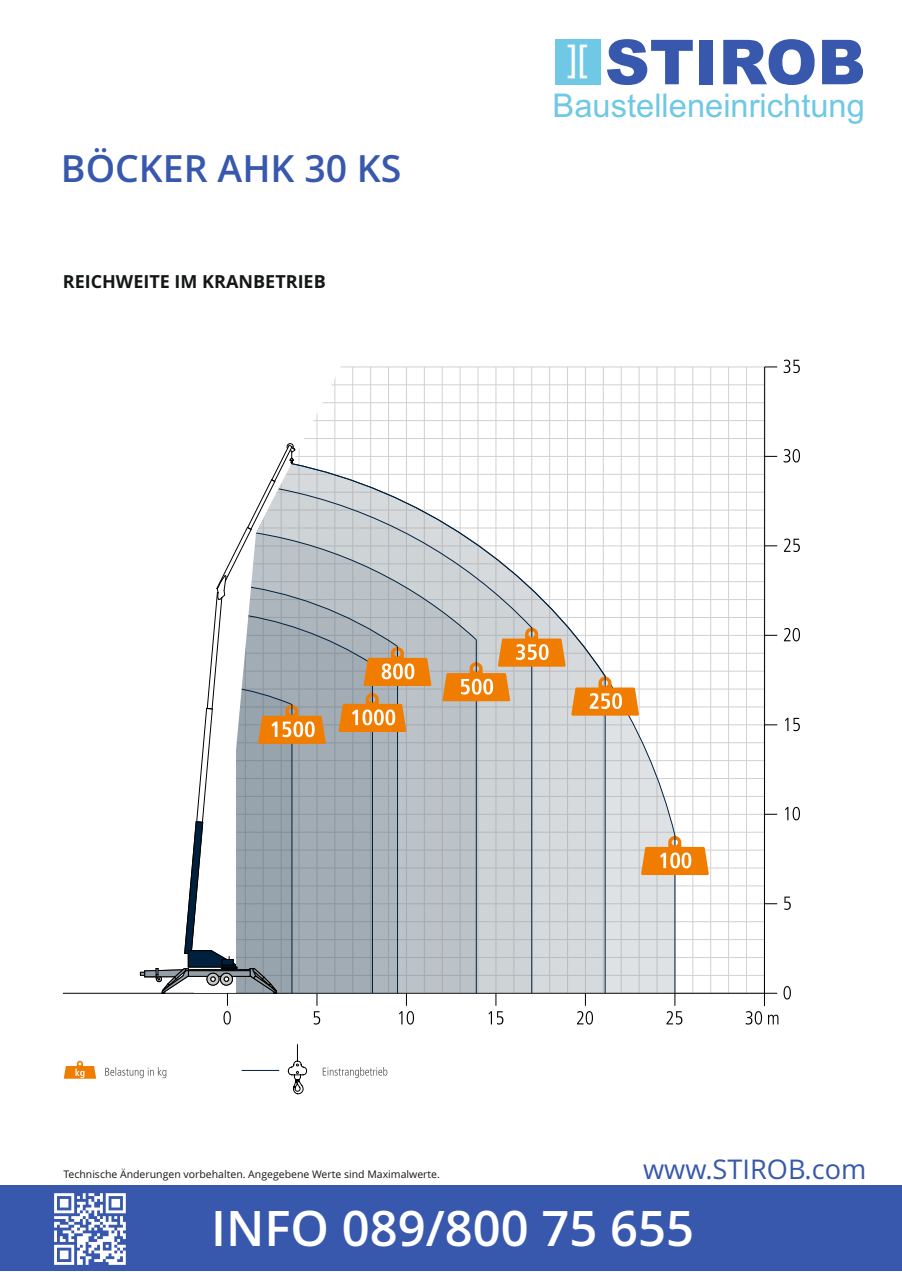
<style>
.page{position:relative;width:902px;height:1272px;background:#fff}
.page>*{position:absolute;margin:0;border:0;box-sizing:border-box;transform-origin:0 0}
.t1{font:900 61.95px "Arial";color:#3758ac}
.t2{font:600 48.9px "Open Sans";color:#fff}
.t3{font:600 37.5px "Open Sans";color:#3758ac}
.t4{font:36.9px "Arial";color:#fff}
.t5{font:32.7px "Arial";color:#6fc8e5}
.t6{font:27.15px "Open Sans";color:#3758ac}
.t7{font:700 18px "Open Sans";color:#151616}
.t8{font:10.5px "Open Sans";color:#151616}
</style>
<div class="page">
<div style="left:0;top:1185px;width:901px;height:85px;background:#3758ac"></div>
<div style="left:555px;top:39px;width:45px;height:46px;background:#6fc8e5"></div>
<svg style="left:54px;top:1193px;width:72px;height:71px"></svg>
<svg style="left:105px;top:1067px;width:61px;height:11px"></svg>
<svg style="left:323px;top:1067px;width:64px;height:10px"></svg>
<svg style="left:64px;top:1060px;width:32px;height:18px"></svg>
<hr style="left:241px;top:1069px;width:38px;height:1px;background:#00213d">
<svg style="left:288px;top:1044px;width:19px;height:50px"></svg>
<hr style="left:352px;top:367px;width:1px;height:626px;background:#d1d1d1">
<hr style="left:370px;top:367px;width:1px;height:626px;background:#d1d1d1">
<hr style="left:388px;top:367px;width:1px;height:626px;background:#d1d1d1">
<hr style="left:406px;top:367px;width:1px;height:626px;background:#d1d1d1">
<hr style="left:424px;top:367px;width:1px;height:626px;background:#d1d1d1">
<hr style="left:442px;top:367px;width:1px;height:626px;background:#d1d1d1">
<hr style="left:460px;top:367px;width:1px;height:626px;background:#d1d1d1">
<hr style="left:477px;top:367px;width:1px;height:626px;background:#d1d1d1">
<hr style="left:495px;top:367px;width:1px;height:626px;background:#d1d1d1">
<hr style="left:513px;top:367px;width:1px;height:626px;background:#d1d1d1">
<hr style="left:531px;top:367px;width:1px;height:626px;background:#d1d1d1">
<hr style="left:549px;top:367px;width:1px;height:626px;background:#d1d1d1">
<hr style="left:567px;top:367px;width:1px;height:626px;background:#d1d1d1">
<hr style="left:585px;top:367px;width:1px;height:626px;background:#d1d1d1">
<hr style="left:603px;top:367px;width:1px;height:626px;background:#d1d1d1">
<hr style="left:621px;top:367px;width:1px;height:626px;background:#d1d1d1">
<hr style="left:638px;top:367px;width:1px;height:626px;background:#d1d1d1">
<hr style="left:656px;top:367px;width:1px;height:626px;background:#d1d1d1">
<hr style="left:674px;top:367px;width:1px;height:626px;background:#d1d1d1">
<hr style="left:692px;top:367px;width:1px;height:626px;background:#d1d1d1">
<hr style="left:710px;top:367px;width:1px;height:626px;background:#d1d1d1">
<hr style="left:728px;top:367px;width:1px;height:626px;background:#d1d1d1">
<hr style="left:746px;top:367px;width:1px;height:626px;background:#d1d1d1">
<hr style="left:227px;top:384px;width:537px;height:1px;background:#d1d1d1">
<hr style="left:227px;top:402px;width:537px;height:1px;background:#d1d1d1">
<hr style="left:227px;top:420px;width:537px;height:1px;background:#d1d1d1">
<hr style="left:227px;top:438px;width:537px;height:1px;background:#d1d1d1">
<hr style="left:227px;top:456px;width:537px;height:1px;background:#d1d1d1">
<hr style="left:227px;top:474px;width:537px;height:1px;background:#d1d1d1">
<hr style="left:227px;top:492px;width:537px;height:1px;background:#d1d1d1">
<hr style="left:227px;top:510px;width:537px;height:1px;background:#d1d1d1">
<hr style="left:227px;top:527px;width:537px;height:1px;background:#d1d1d1">
<hr style="left:227px;top:545px;width:537px;height:1px;background:#d1d1d1">
<hr style="left:227px;top:563px;width:537px;height:1px;background:#d1d1d1">
<hr style="left:227px;top:581px;width:537px;height:1px;background:#d1d1d1">
<hr style="left:227px;top:599px;width:537px;height:1px;background:#d1d1d1">
<hr style="left:227px;top:617px;width:537px;height:1px;background:#d1d1d1">
<hr style="left:227px;top:635px;width:537px;height:1px;background:#d1d1d1">
<hr style="left:227px;top:653px;width:537px;height:1px;background:#d1d1d1">
<hr style="left:227px;top:671px;width:537px;height:1px;background:#d1d1d1">
<hr style="left:227px;top:688px;width:537px;height:1px;background:#d1d1d1">
<hr style="left:227px;top:706px;width:537px;height:1px;background:#d1d1d1">
<hr style="left:227px;top:724px;width:537px;height:1px;background:#d1d1d1">
<hr style="left:227px;top:742px;width:537px;height:1px;background:#d1d1d1">
<hr style="left:227px;top:760px;width:537px;height:1px;background:#d1d1d1">
<hr style="left:227px;top:778px;width:537px;height:1px;background:#d1d1d1">
<hr style="left:227px;top:796px;width:537px;height:1px;background:#d1d1d1">
<hr style="left:227px;top:814px;width:537px;height:1px;background:#d1d1d1">
<hr style="left:227px;top:832px;width:537px;height:1px;background:#d1d1d1">
<hr style="left:227px;top:849px;width:537px;height:1px;background:#d1d1d1">
<hr style="left:227px;top:867px;width:537px;height:1px;background:#d1d1d1">
<hr style="left:227px;top:885px;width:537px;height:1px;background:#d1d1d1">
<hr style="left:227px;top:903px;width:537px;height:1px;background:#d1d1d1">
<hr style="left:227px;top:921px;width:537px;height:1px;background:#d1d1d1">
<hr style="left:227px;top:939px;width:537px;height:1px;background:#d1d1d1">
<hr style="left:227px;top:957px;width:537px;height:1px;background:#d1d1d1">
<hr style="left:227px;top:975px;width:537px;height:1px;background:#d1d1d1">
<svg style="left:585px;top:993px;width:1px;height:12px"></svg>
<svg style="left:674px;top:993px;width:1px;height:12px"></svg>
<svg style="left:765px;top:903px;width:12px;height:1px"></svg>
<hr style="left:63px;top:992px;width:714px;height:1px;background:#000">
<hr style="left:764px;top:367px;width:1px;height:639px;background:#000">
<svg style="left:765px;top:814px;width:12px;height:1px"></svg>
<svg style="left:765px;top:724px;width:12px;height:1px"></svg>
<svg style="left:764px;top:635px;width:13px;height:1px"></svg>
<svg style="left:764px;top:545px;width:13px;height:1px"></svg>
<svg style="left:764px;top:456px;width:13px;height:1px"></svg>
<svg style="left:764px;top:367px;width:13px;height:1px"></svg>
<svg style="left:223px;top:1011px;width:8px;height:13px"></svg>
<svg style="left:314px;top:1011px;width:6px;height:13px"></svg>
<svg style="left:399px;top:1011px;width:15px;height:13px"></svg>
<svg style="left:488px;top:1011px;width:15px;height:13px"></svg>
<svg style="left:577px;top:1011px;width:16px;height:13px"></svg>
<svg style="left:666px;top:1011px;width:16px;height:13px"></svg>
<svg style="left:745px;top:1011px;width:33px;height:13px"></svg>
<svg style="left:783px;top:986px;width:7px;height:13px"></svg>
<svg style="left:784px;top:896px;width:6px;height:13px"></svg>
<svg style="left:785px;top:806px;width:14px;height:14px"></svg>
<svg style="left:785px;top:717px;width:14px;height:14px"></svg>
<svg style="left:783px;top:628px;width:16px;height:13px"></svg>
<svg style="left:783px;top:538px;width:16px;height:14px"></svg>
<svg style="left:783px;top:449px;width:16px;height:13px"></svg>
<svg style="left:783px;top:359px;width:16px;height:14px"></svg>
<svg style="left:605px;top:463px;width:70px;height:530px"></svg>
<svg style="left:565px;top:677px;width:39px;height:316px;fill:#d6dadc"></svg>
<hr style="left:674px;top:835px;width:1px;height:158px;background:#00213d">
<hr style="left:604px;top:676px;width:1px;height:317px;background:#00213d">
<svg style="left:565px;top:463px;width:41px;height:214px"></svg>
<svg style="left:571px;top:675px;width:137px;height:200px"></svg>
<svg style="left:139px;top:366px;width:207px;height:610px"></svg>
<svg style="left:140px;top:442px;width:425px;height:563px"></svg>
<h3 class="t3" style="left:61px;top:153px;width:342px">BÖCKER AHK 30 KS</h3>
<h3 class="t7" style="left:63px;top:274px;width:264px">REICHWEITE IM KRANBETRIEB</h3>
<h1 class="t1" style="left:604px;top:40px;width:262px">STIROB</h1>
<h3 class="t5" style="left:552px;top:93px;width:314px">Baustelleneinrichtung</h3>
<h3 class="t4" style="left:567px;top:44px;width:22px">][</h3>
<p class="t8" style="left:63px;top:1169px;width:378px">Technische Änderungen vorbehalten. Angegebene Werte sind Maximalwerte.</p>
<h3 class="t6" style="left:643px;top:1157px;width:225px">www.STIROB.com</h3>
<h2 class="t2" style="left:211px;top:1208px;width:484px">INFO 089/800 75 655</h2>
</div>
